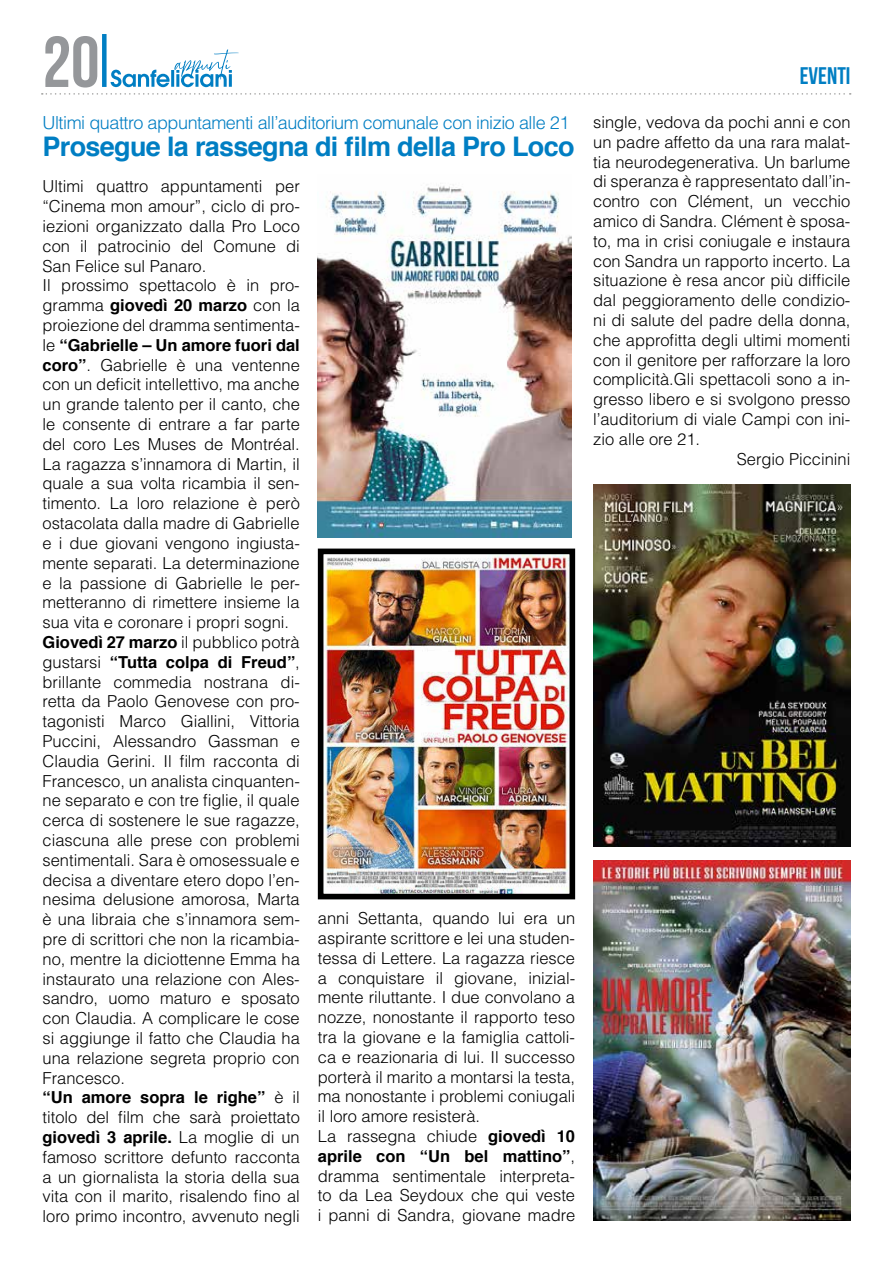
<style>
.page{position:relative;width:893px;height:1263px;background:#fff}
.page>*{position:absolute;margin:0;border:0;box-sizing:border-box;transform-origin:0 0}
.t1{font:72px "Bebas Neue";color:#95979a}
.t2{font:700 27px "Helvetica";letter-spacing:-.025em;color:#007ec3}
.t3{font:24px "Bebas Neue";color:#007ec3}
.t4{font:300 18px "Helvetica";letter-spacing:-.025em;color:#007ec3}
.t5{font:300 16.5px/19.8px "Helvetica";color:#000}
.s1{font-weight:700}
</style>
<div class="page">
<svg style="left:42px;top:93px;width:809px;height:2px"></svg>
<div style="left:102px;top:34px;width:5px;height:53px;background:#007ec3"></div>
<svg style="left:111px;top:49px;width:128px;height:38px"></svg>
<img style="left:325px;top:556px;width:243px;height:336px">
<div style="left:318px;top:549px;width:257px;height:350px;border:6px solid #000"></div>
<img style="left:593px;top:860px;width:257px;height:360px">
<img style="left:593px;top:485px;width:257px;height:362px">
<img style="left:318px;top:185px;width:254px;height:352px">
<h1 class="t1" style="left:43px;top:23px;width:59px">20</h1>
<p class="t4" style="left:43px;top:112px;width:528px">Ultimi quattro appuntamenti all’auditorium comunale con inizio alle 21</p>
<h2 class="t2" style="left:43px;top:125px;width:534px">Prosegue la rassegna di film della Pro Loco</h2>
<p class="t5" style="left:43px;top:177px;width:259px">Ultimi quattro appuntamenti per “Cinema mon amour”, ciclo di pro&shy;iezioni organizzato dalla Pro Loco con il patrocinio del Comune di San Felice sul Panaro.<br>Il prossimo spettacolo è in pro&shy;gramma <span class="s1">giovedì 20 marzo</span> con la proiezione del dramma sentimenta&shy;le <span class="s1">“Gabrielle – Un amore fuori dal coro”</span>. Gabrielle è una ventenne con un deficit intellettivo, ma anche un grande talento per il canto, che le consente di entrare a far parte del coro Les Muses de Montréal.<br>La ragazza s’innamora di Martin, il quale a sua volta ricambia il sen&shy;timento. La loro relazione è però ostacolata dalla madre di Gabrielle e i due giovani vengono ingiusta&shy;mente separati. La determinazione e la passione di Gabrielle le per&shy;metteranno di rimettere insieme la sua vita e coronare i propri sogni.<br><span class="s1">Giovedì 27 marzo</span> il pubblico potrà gustarsi <span class="s1">“Tutta colpa di Freud”</span>, brillante commedia nostrana di&shy;retta da Paolo Genovese con pro&shy;tagonisti Marco Giallini, Vittoria Puccini, Alessandro Gassman e Claudia Gerini. Il film racconta di Francesco, un analista cinquanten&shy;ne separato e con tre figlie, il quale cerca di sostenere le sue ragazze, ciascuna alle prese con problemi sentimentali. Sara è omosessuale e decisa a diventare etero dopo l’en&shy;nesima delusione amorosa, Marta è una libraia che s’innamora sem&shy;pre di scrittori che non la ricambia&shy;no, mentre la diciottenne Emma ha instaurato una relazione con Ales&shy;sandro, uomo maturo e sposato con Claudia. A complicare le cose si aggiunge il fatto che Claudia ha una relazione segreta proprio con Francesco.<br><span class="s1">“Un amore sopra le righe”</span> è il titolo del film che sarà proiettato <span class="s1">giovedì 3 aprile.</span> La moglie di un famoso scrittore defunto racconta a un giornalista la storia della sua vita con il marito, risalendo fino al loro primo incontro, avvenuto negli</p>
<p class="t5" style="left:318px;top:908px;width:259px">anni Settanta, quando lui era un aspirante scrittore e lei una studen&shy;tessa di Lettere. La ragazza riesce a conquistare il giovane, inizial&shy;mente riluttante. I due convolano a nozze, nonostante il rapporto teso tra la giovane e la famiglia cattoli&shy;ca e reazionaria di lui. Il successo porterà il marito a montarsi la testa, ma nonostante i problemi coniugali il loro amore resisterà.<br>La rassegna chiude <span class="s1">giovedì 10 aprile con “Un bel mattino”</span>, dramma sentimentale interpreta&shy;to da Lea Seydoux che qui veste i panni di Sandra, giovane madre</p>
<h3 class="t3" style="left:800px;top:62px;width:52px">EVENTI</h3>
<p class="t5" style="left:593px;top:112px;width:259px">single, vedova da pochi anni e con</p>
<p class="t5" style="left:593px;top:132px;width:259px">un padre affetto da una rara malat-</p>
<p class="t5" style="left:593px;top:152px;width:259px">tia neurodegenerativa. Un barlume</p>
<p class="t5" style="left:593px;top:171px;width:259px">di speranza è rappresentato dall’in-</p>
<p class="t5" style="left:593px;top:191px;width:259px">contro con Clément, un vecchio</p>
<p class="t5" style="left:593px;top:211px;width:259px">amico di Sandra. Clément è sposa-</p>
<p class="t5" style="left:593px;top:231px;width:259px">to, ma in crisi coniugale e instaura</p>
<p class="t5" style="left:593px;top:251px;width:259px">con Sandra un rapporto incerto. La</p>
<p class="t5" style="left:593px;top:270px;width:259px">situazione è resa ancor più difficile</p>
<p class="t5" style="left:593px;top:290px;width:259px">dal peggioramento delle condizio-</p>
<p class="t5" style="left:593px;top:310px;width:259px">ni di salute del padre della donna,</p>
<p class="t5" style="left:593px;top:330px;width:259px">che approfitta degli ultimi momenti</p>
<p class="t5" style="left:593px;top:350px;width:259px">con il genitore per rafforzare la loro</p>
<p class="t5" style="left:593px;top:369px;width:259px">complicità.Gli spettacoli sono a in-</p>
<p class="t5" style="left:593px;top:389px;width:259px">gresso libero e si svolgono presso</p>
<p class="t5" style="left:593px;top:409px;width:259px">l’auditorium di viale Campi con ini-</p>
<p class="t5" style="left:593px;top:429px;width:109px">zio alle ore 21.</p>
<p class="t5" style="left:737px;top:449px;width:115px">Sergio Piccinini</p>
</div>
